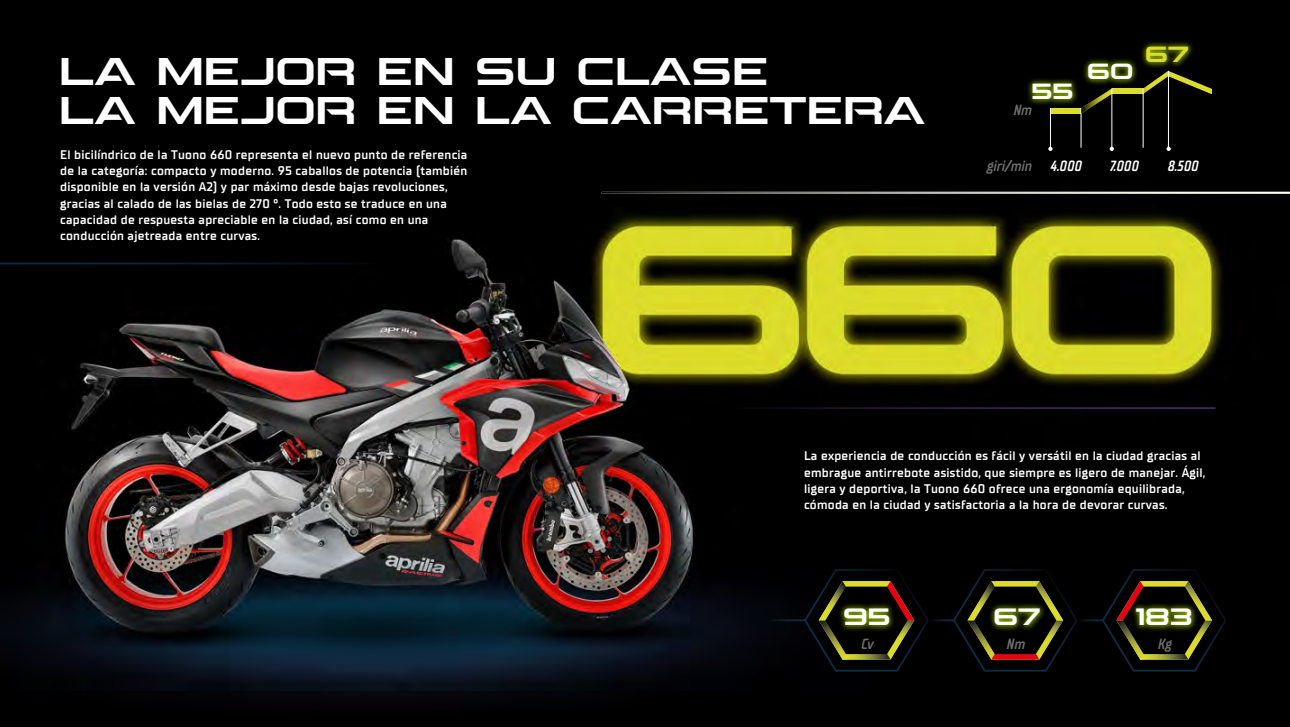
<style>
.page{position:relative;width:1290px;height:727px;background:#fff}
.page>*{position:absolute;margin:0;border:0;box-sizing:border-box;transform-origin:0 0}
.t1{font:37.5px/39px "Aspire";color:#fff}
.t2{font:22.88px "Aspire";letter-spacing:-.005em;color:#fff}
.t3{font:21.25px "Aspire";color:#fff}
.t4{font:21.25px "Aspire";color:#dbdc2b}
.t5{font:italic 14.75px "TT Supermolot Neue Cond D Bold";color:#6f6f6e}
.t6{font:italic 14.75px "TT Supermolot Neue Cond D Bold";color:#fff}
.t7{font:600 12.5px/16.2px "TT Supermolot Neue";letter-spacing:.02em;color:#fff}
</style>
<div class="page">
<img style="left:0;top:0;width:1290px;height:726px">
<div style="left:1140px;top:40px;width:55px;height:29px;background:#ceff00;opacity:.75"></div>
<div style="left:1081px;top:57px;width:58px;height:29px;background:#ceff00;opacity:.75"></div>
<div style="left:1026px;top:77px;width:53px;height:29px;background:#ceff00;opacity:.75"></div>
<div style="left:1050px;top:108px;width:31px;height:5px;background:#dbdc2b"></div>
<div style="left:1112px;top:88px;width:31px;height:6px;background:#dbdc2b"></div>
<hr style="left:1050px;top:108px;width:1px;height:40px;background:#fff">
<hr style="left:1081px;top:108px;width:1px;height:40px;background:#fff">
<hr style="left:1111px;top:88px;width:1px;height:60px;background:#fff">
<hr style="left:1143px;top:88px;width:1px;height:60px;background:#fff">
<hr style="left:1168px;top:71px;width:1px;height:77px;background:#fff">
<svg style="left:1143px;top:71px;width:69px;height:23px;background:#36360e"></svg>
<svg style="left:1081px;top:88px;width:31px;height:25px"></svg>
<svg style="left:1048px;top:147px;width:4px;height:4px"></svg>
<svg style="left:1110px;top:147px;width:4px;height:4px"></svg>
<svg style="left:1166px;top:147px;width:5px;height:4px"></svg>
<hr style="left:601px;top:192px;width:689px;height:2px;background:#fff">
<hr style="left:738px;top:407px;width:477px;height:2px;background:#fff">
<hr style="left:0;top:262px;width:376px;height:2px;background:#fff">
<svg style="left:803px;top:567px;width:127px;height:105px;background:#181509"></svg>
<svg style="left:952px;top:567px;width:127px;height:105px;background:#191508"></svg>
<svg style="left:1100px;top:567px;width:127px;height:105px;background:#181508"></svg>
<hr style="left:1078px;top:619px;width:25px;height:2px;background:#fff">
<hr style="left:930px;top:619px;width:25px;height:2px;background:#fff">
<hr style="left:765px;top:619px;width:41px;height:2px;background:#fff">
<div style="left:838px;top:601px;width:58px;height:31px;background:#ceff00;opacity:.75"></div>
<div style="left:988px;top:601px;width:58px;height:31px;background:#ceff00;opacity:.75"></div>
<div style="left:1129px;top:601px;width:69px;height:31px;background:#ceff00;opacity:.75"></div>
<h1 class="t1" style="left:59px;top:50px;width:867px">LA MEJOR EN SU CLASE<br>LA MEJOR EN LA CARRETERA</h1>
<p class="t7" style="left:60px;top:146px;width:409px">El bicilíndrico de la Tuono 660 representa el nuevo punto de referencia de la categoría: compacto y moderno. 95 caballos de potencia (también disponible en la versión A2) y par máximo desde bajas revoluciones, gracias al calado de las bielas de 270 °. Todo esto se traduce en una capacidad de respuesta apreciable en la ciudad, así como en una conducción ajetreada entre curvas.</p>
<h3 class="t3" style="left:1031px;top:76px;width:44px">55</h3>
<p class="t5" style="left:1013px;top:101px;width:20px">Nm</p>
<h3 class="t3" style="left:1087px;top:55px;width:48px">60</h3>
<h3 class="t4" style="left:1145px;top:39px;width:45px">67</h3>
<p class="t5" style="left:986px;top:157px;width:47px">giri/min</p>
<p class="t6" style="left:1050px;top:157px;width:33px">4.000</p>
<p class="t6" style="left:1109px;top:157px;width:31px">7.000</p>
<p class="t6" style="left:1167px;top:157px;width:33px">8.500</p>
<p class="t7" style="left:804px;top:448px;width:403px">La experiencia de conducción es fácil y versátil en la ciudad gracias al embrague antirrebote asistido, que siempre es ligero de manejar. Ágil, ligera y deportiva, la Tuono 660 ofrece una ergonomía equilibrada, cómoda en la ciudad y satisfactoria a la hora de devorar curvas.</p>
<h2 class="t2" style="left:843px;top:599px;width:49px">95</h2>
<h2 class="t2" style="left:993px;top:599px;width:49px">67</h2>
<h2 class="t2" style="left:1136px;top:599px;width:58px">183</h2>
<p class="t5" style="left:860px;top:634px;width:14px">Cv</p>
<p class="t5" style="left:1006px;top:634px;width:20px">Nm</p>
<p class="t5" style="left:1157px;top:634px;width:16px">Kg</p>
</div>
